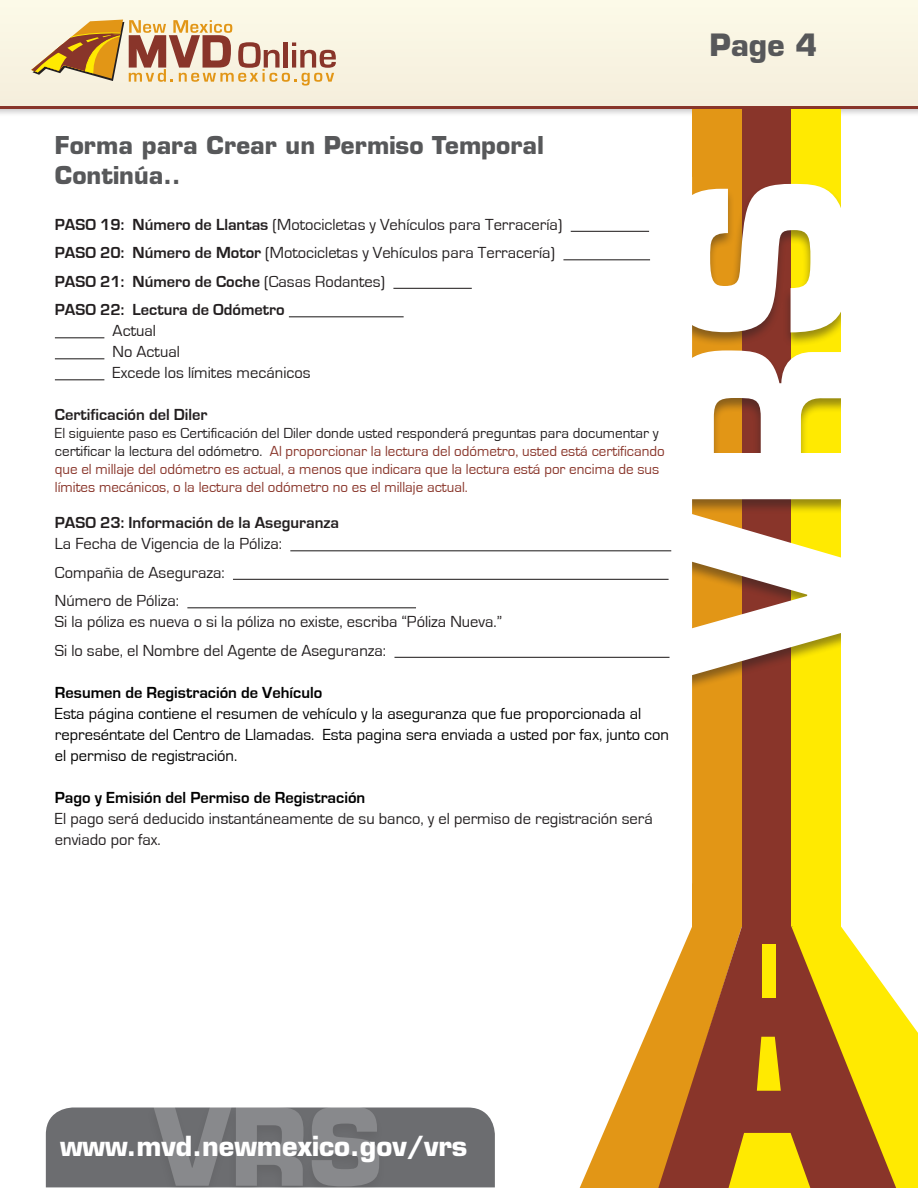
<style>
.page{position:relative;width:918px;height:1188px;background:#fff}
.page>*{position:absolute;margin:0;border:0;box-sizing:border-box;transform-origin:0 0}
.t1{font:700 231px "Eurostile LT Std";color:#fff}
.t2{font:700 105px "Eurostile LT Std";color:#fff}
.t3{font:700 30px "Eurostile LT Std";color:#57585a}
.t4{font:700 27px "Eurostile LT Std";color:#fff}
.t5{font:700 24px "Eurostile LT Std";color:#57585a}
.t6{font:16.5px/21px "Eurostile";color:#231f20}
.t7{font:16.5px/21px "Eurostile";color:#000}
.t8{font:700 16.5px "Eurostile";color:#231f20}
.t9{font:700 16.5px "Eurostile";color:#000}
.t10{font:15px/18px "Eurostile";color:#89352a}
.s1{font-weight:700}
.s2{font-weight:400}
.s3{color:#231f20}
</style>
<div class="page">
<div style="left:0;top:97px;width:918px;height:21px;background:#231f20;opacity:.55"></div>
<svg style="left:0;top:105px;width:918px;height:4px;background:#a46356"></svg>
<div style="left:0;top:0;width:918px;height:105px;background:#f8f4e2"></div>
<svg style="left:31px;top:20px;width:305px;height:66px"></svg>
<div style="left:692px;top:109px;width:50px;height:818px;background:#e29616"></div>
<div style="left:742px;top:109px;width:49px;height:1079px;background:#89352a"></div>
<div style="left:791px;top:109px;width:50px;height:818px;background:#ffea01"></div>
<div style="left:663px;top:182px;width:193px;height:512px;background:#231f20;opacity:.47"></div>
<div style="left:841px;top:166px;width:77px;height:717px;background:#fff"></div>
<div style="left:556px;top:177px;width:136px;height:706px;background:#fff"></div>
<svg style="left:580px;top:927px;width:338px;height:261px"></svg>
<div style="left:46px;top:1108px;width:449px;height:79px;background:#6c6d70"></div>
<div style="left:145px;top:1105px;width:241px;height:83px;background:#68696b"></div>
<hr style="left:571px;top:231px;width:78px;height:1px;background:#231f20">
<hr style="left:563px;top:259px;width:87px;height:1px;background:#231f20">
<hr style="left:393px;top:288px;width:79px;height:1px;background:#231f20">
<hr style="left:289px;top:316px;width:115px;height:1px;background:#231f20">
<hr style="left:55px;top:337px;width:49px;height:1px;background:#231f20">
<hr style="left:55px;top:358px;width:49px;height:1px;background:#231f20">
<hr style="left:55px;top:379px;width:49px;height:1px;background:#231f20">
<hr style="left:290px;top:550px;width:381px;height:1px;background:#231f20">
<hr style="left:233px;top:579px;width:436px;height:1px;background:#231f20">
<hr style="left:187px;top:607px;width:229px;height:1px;background:#231f20">
<hr style="left:394px;top:657px;width:276px;height:1px;background:#231f20">
<p class="t3" style="left:709px;top:27px;width:109px">Page 4</p>
<p class="t5" style="left:55px;top:130px;width:491px">Forma para Crear un Permiso Temporal</p>
<p class="t5" style="left:55px;top:160px;width:127px">Continúa..</p>
<p class="t6" style="left:55px;top:214px;width:509px"><span class="s1">PASO 19: Número de Llantas</span> (Motocicletas y Vehículos para Terracería)</p>
<p class="t6" style="left:55px;top:243px;width:502px"><span class="s1">PASO 20: Número de Motor</span> (Motocicletas y Vehículos para Terracería)</p>
<p class="t8" style="left:55px;top:272px;width:332px">PASO 21: Número de Coche <span class="s2">(Casas Rodantes)</span></p>
<p class="t8" style="left:55px;top:301px;width:231px">PASO 22: Lectura de Odómetro</p>
<p class="t6" style="left:113px;top:321px;width:45px">Actual</p>
<p class="t6" style="left:113px;top:342px;width:69px">No Actual</p>
<p class="t6" style="left:113px;top:363px;width:200px">Excede los límites mecánicos</p>
<p class="t8" style="left:55px;top:406px;width:154px">Certificación del Diler</p>
<p class="t10" style="left:55px;top:425px;width:611px"><span class="s3">El siguiente paso es Certificación del Diler donde usted responderá preguntas para documentar y certificar la lectura del odómetro.</span> Al proporcionar la lectura del odómetro, usted está certificando que el millaje del odómetro es actual, a menos que indicara que la lectura está por encima de sus límites mecánicos, o la lectura del odómetro no es el millaje actual.</p>
<p class="t8" style="left:55px;top:514px;width:286px">PASO 23: Información de la Aseguranza</p>
<p class="t6" style="left:55px;top:534px;width:229px">La Fecha de Vigencia de la Póliza:</p>
<p class="t6" style="left:55px;top:562px;width:171px">Compañia de Aseguraza:</p>
<p class="t6" style="left:55px;top:591px;width:126px">Número de Póliza:</p>
<p class="t6" style="left:55px;top:612px;width:449px">Si la póliza es nueva o si la póliza no existe, escriba “Póliza Nueva.”</p>
<p class="t6" style="left:55px;top:640px;width:333px">Si lo sabe, el Nombre del Agente de Aseguranza:</p>
<p class="t9" style="left:55px;top:683px;width:269px">Resumen de Registración de Vehículo</p>
<p class="t7" style="left:55px;top:703px;width:616px">Esta página contiene el resumen de vehículo y la aseguranza que fue proporcionada al represéntate del Centro de Llamadas. Esta pagina sera enviada a usted por fax, junto con el permiso de registración.</p>
<p class="t9" style="left:55px;top:788px;width:312px">Pago y Emisión del Permiso de Registración</p>
<p class="t6" style="left:55px;top:808px;width:599px">El pago será deducido instantáneamente de su banco, y el permiso de registración será enviado por fax.</p>
<p class="t1" style="left:619px;top:677px;width:503px;rotate:-90deg">VRS</p>
<h2 class="t2" style="left:155px;top:1082px;width:229px">VRS</h2>
<p class="t4" style="left:60px;top:1129px;width:409px">www.mvd.newmexico.gov/vrs</p>
</div>
